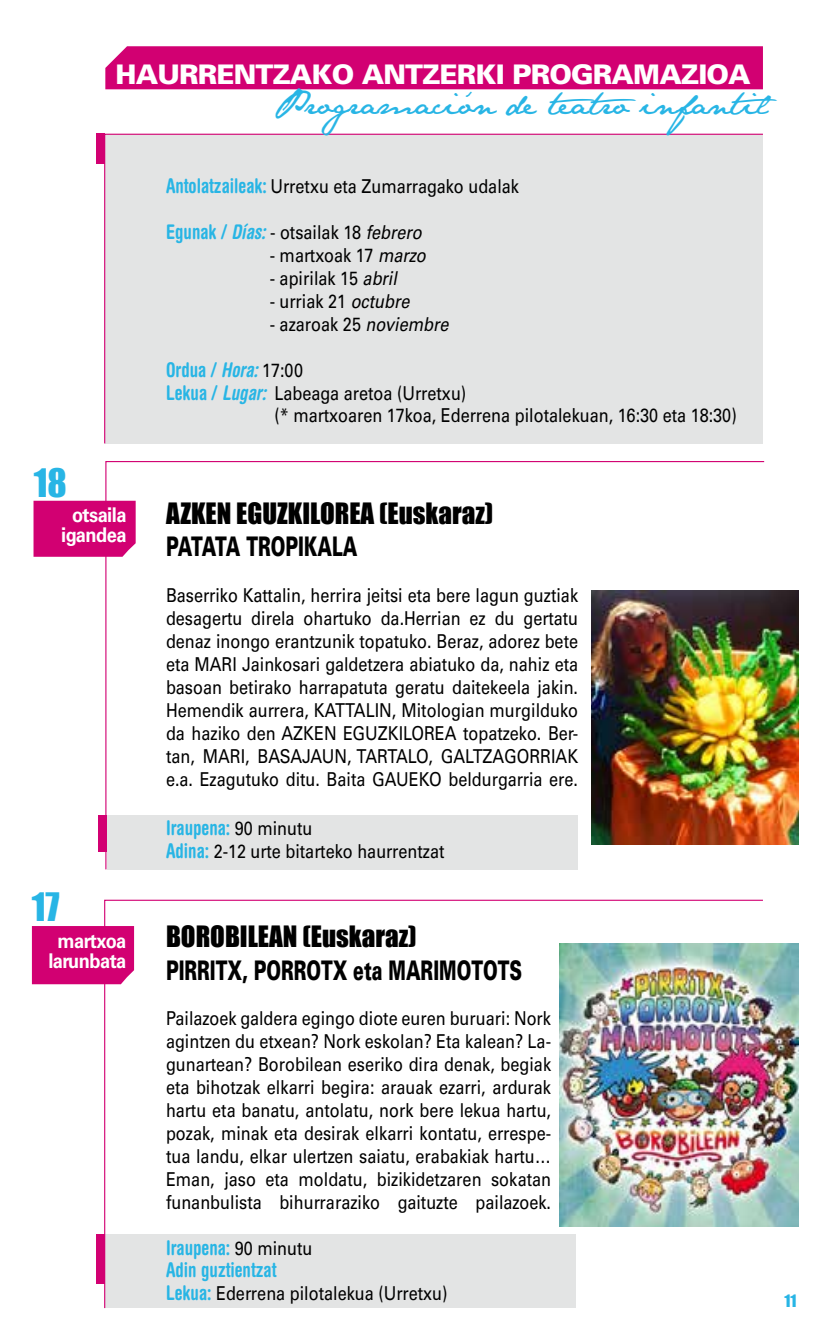
<style>
.page{position:relative;width:830px;height:1340px;background:#fff}
.page>*{position:absolute;margin:0;border:0;box-sizing:border-box;transform-origin:0 0}
.t1{font:36px "Impact";color:#28b5e5}
.t2{font:italic 31.5px "Jane Austen";color:#28b5e5}
.t3{font:27px "Impact";color:#000}
.t4{font:900 27px "Univers";color:#000;scale:.65 1}
.t5{font:900 27px "Univers";letter-spacing:-.03em;color:#fff}
.t6{font:700 condensed 20.25px/22.1px "Helvetica Rounded LT Std";color:#28b5e5;scale:.9 1}
.t7{font:700 20.25px/20.2px "Univers";letter-spacing:-.03em;color:#fff;text-align:center;scale:.9 1}
.t8{font:19.12px/22.9px "Univers";color:#000;text-align:justify;scale:.85 1}
.t9{font:15.75px "Impact";color:#28b5e5}
.s1{font-family:"Helvetica Rounded LT Std";font-weight:700;font-stretch:condensed;font-size:20.25px;color:#28b5e5}
.s2{font-family:"Helvetica Rounded LT Std";font-weight:700;font-style:italic;font-stretch:condensed;font-size:20.25px;color:#28b5e5}
.s3{font-style:italic}
.s4{font-family:"Univers";font-weight:400;font-stretch:normal;font-size:19.12px;color:#000}
</style>
<div class="page">
<div style="left:96px;top:1234px;width:9px;height:50px;background:#d20072"></div>
<div style="left:98px;top:815px;width:9px;height:36px;background:#d20072"></div>
<svg style="left:103px;top:899px;width:660px;height:410px"></svg>
<div style="left:96px;top:134px;width:9px;height:30px;background:#d20072"></div>
<div style="left:103px;top:133px;width:660px;height:311px;background:#e3e4e4"></div>
<div style="left:105px;top:46px;width:657px;height:43px;background:#d20072"></div>
<svg style="left:105px;top:461px;width:659px;height:409px"></svg>
<div style="left:33px;top:501px;width:103px;height:56px;background:#d20072"></div>
<img style="left:591px;top:590px;width:206px;height:254px">
<div style="left:32px;top:926px;width:102px;height:58px;background:#d20072"></div>
<img style="left:559px;top:943px;width:238px;height:283px">
<h3 class="t5" style="left:115px;top:57px;width:636px">HAURRENTZAKO ANTZERKI PROGRAMAZIOA</h3>
<h2 class="t2" style="left:273px;top:85px;width:518px">Programacióndeteatroinfantil</h2>
<h1 class="t1" style="left:34px;top:455px;width:34px">18</h1>
<p class="t7" style="left:61px;top:505px;width:74px">otsaila igandea</p>
<h1 class="t1" style="left:32px;top:878px;width:29px">17</h1>
<p class="t7" style="left:48px;top:930px;width:88px">martxoa larunbata</p>
<p class="t8" style="left:166px;top:175px;width:416px"><span class="s1">Antolatzaileak:</span> Urretxu eta Zumarragako udalak</p>
<p class="t8" style="left:166px;top:221px;width:302px"><span class="s1">Egunak /</span> <span class="s2">Días:</span> - otsailak 18 <span class="s3">febrero</span></p>
<p class="t8" style="left:269px;top:243px;width:185px">- martxoak 17 <span class="s3">marzo</span></p>
<p class="t8" style="left:269px;top:266px;width:151px">- apirilak 15 <span class="s3">abril</span></p>
<p class="t8" style="left:269px;top:289px;width:166px">- urriak 21 <span class="s3">octubre</span></p>
<p class="t8" style="left:269px;top:312px;width:212px">- azaroak 25 <span class="s3">noviembre</span></p>
<p class="t6" style="left:166px;top:358px;width:154px">Ordua / <span class="s3">Hora:</span> <span class="s4">17:00</span></p>
<p class="t8" style="left:274px;top:381px;width:545px;text-indent:-108px"><span class="s1">Lekua /</span> <span class="s2">Lugar:</span> Labeaga aretoa (Urretxu)<br>(* martxoaren 17koa, Ederrena pilotalekuan, 16:30 eta 18:30)</p>
<h3 class="t3" style="left:166px;top:492px;width:329px">AZKEN EGUZKILOREA (Euskaraz)</h3>
<h3 class="t4" style="left:166px;top:530px;width:296px">PATATA TROPIKALA</h3>
<p class="t8" style="left:166px;top:584px;width:486px">Baserriko Kattalin, herrira jeitsi eta bere lagun guztiak desagertu direla ohartuko da.Herrian ez du gertatu denaz inongo erantzunik topatuko. Beraz, adorez bete eta MARI Jainkosari galdetzera abiatuko da, nahiz eta basoan betirako harrapatuta geratu daitekeela jakin.<br>Hemendik aurrera, KATTALIN, Mitologian murgilduko da haziko den AZKEN EGUZKILOREA topatzeko. Ber&shy;tan, MARI, BASAJAUN, TARTALO, GALTZAGORRIAK e.a. Ezagutuko ditu. Baita GAUEKO beldurgarria ere.</p>
<p class="t6" style="left:166px;top:816px;width:164px">Iraupena: <span class="s4">90 minutu</span></p>
<p class="t8" style="left:166px;top:839px;width:329px"><span class="s1">Adina:</span> 2-12 urte bitarteko haurrentzat</p>
<h3 class="t3" style="left:166px;top:915px;width:252px">BOROBILEAN (Euskaraz)</h3>
<h3 class="t4" style="left:166px;top:953px;width:549px">PIRRITX, PORROTX eta MARIMOTOTS</h3>
<p class="t8" style="left:166px;top:1007px;width:454px">Pailazoek galdera egingo diote euren buruari: Nork agintzen du etxean? Nork eskolan? Eta kalean? La&shy;gunartean? Borobilean eseriko dira denak, begiak eta bihotzak elkarri begira: arauak ezarri, ardurak hartu eta banatu, antolatu, nork bere lekua hartu, pozak, minak eta desirak elkarri kontatu, errespe&shy;tua landu, elkar ulertzen saiatu, erabakiak hartu… Eman, jaso eta moldatu, bizikidetzaren sokatan funanbulista bihurraraziko gaituzte pailazoek.</p>
<p class="t6" style="left:166px;top:1236px;width:164px">Iraupena: <span class="s4">90 minutu<br></span>Adin guztientzat</p>
<p class="t8" style="left:166px;top:1281px;width:333px"><span class="s1">Lekua:</span> Ederrena pilotalekua (Urretxu)</p>
<p class="t9" style="left:784px;top:1288px;width:14px">11</p>
</div>
